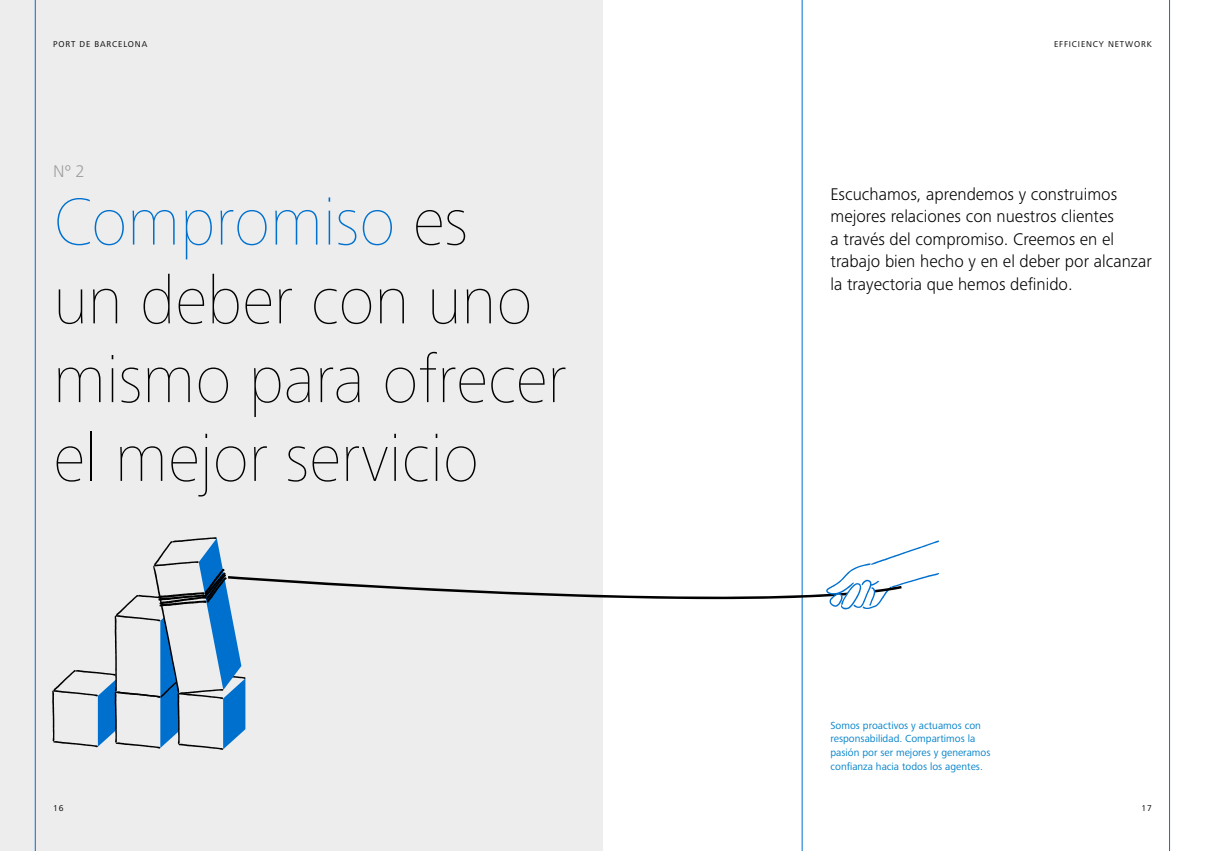
<style>
.page{position:relative;width:1205px;height:851px;background:#fff}
.page>*{position:absolute;margin:0;border:0;box-sizing:border-box;transform-origin:0 0}
.t1{font:900 68.75px/78.8px "Frutiger Next Pro";color:#000}
.t2{font:300 17.5px/22.5px "Frutiger Next Pro";color:#000}
.t3{font:300 17.5px "Frutiger Next Pro";color:#9d9d9c}
.t4{font:10.62px/13.8px "Frutiger Next Pro";color:#0081c9}
.t5{font:8.75px "Frutiger Next Pro";letter-spacing:.1em;color:#000}
.s1{color:#0070ce}
</style>
<div class="page">
<div style="left:0;top:0;width:602px;height:850px;background:#ededed"></div>
<hr style="left:35px;top:0;width:1px;height:850px;background:#0070ce">
<hr style="left:802px;top:0;width:1px;height:850px;background:#0070ce">
<hr style="left:1169px;top:0;width:1px;height:850px;background:#0070ce">
<svg style="left:52px;top:537px;width:887px;height:212px"></svg>
<p class="t5" style="left:53px;top:39px;width:96px">PORT DE BARCELONA</p>
<p class="t5" style="left:1054px;top:39px;width:99px">EFFICIENCY NETWORK</p>
<p class="t3" style="left:53px;top:161px;width:33px">Nº 2</p>
<h1 class="t1" style="left:53px;top:182px;width:515px"><span class="s1">Compromiso</span> es<br>un deber con uno mismo para ofrecer el mejor servicio</h1>
<p class="t2" style="left:830px;top:182px;width:323px">Escuchamos, aprendemos y construimos mejores relaciones con nuestros clientes<br>a través del compromiso. Creemos en el trabajo bien hecho y en el deber por alcanzar la trayectoria que hemos definido.</p>
<p class="t4" style="left:830px;top:718px;width:161px">Somos proactivos y actuamos con responsabilidad. Compartimos la pasión por ser mejores y generamos confianza hacia todos los agentes.</p>
<p class="t5" style="left:53px;top:802px;width:12px">16</p>
<p class="t5" style="left:1141px;top:802px;width:12px">17</p>
</div>
